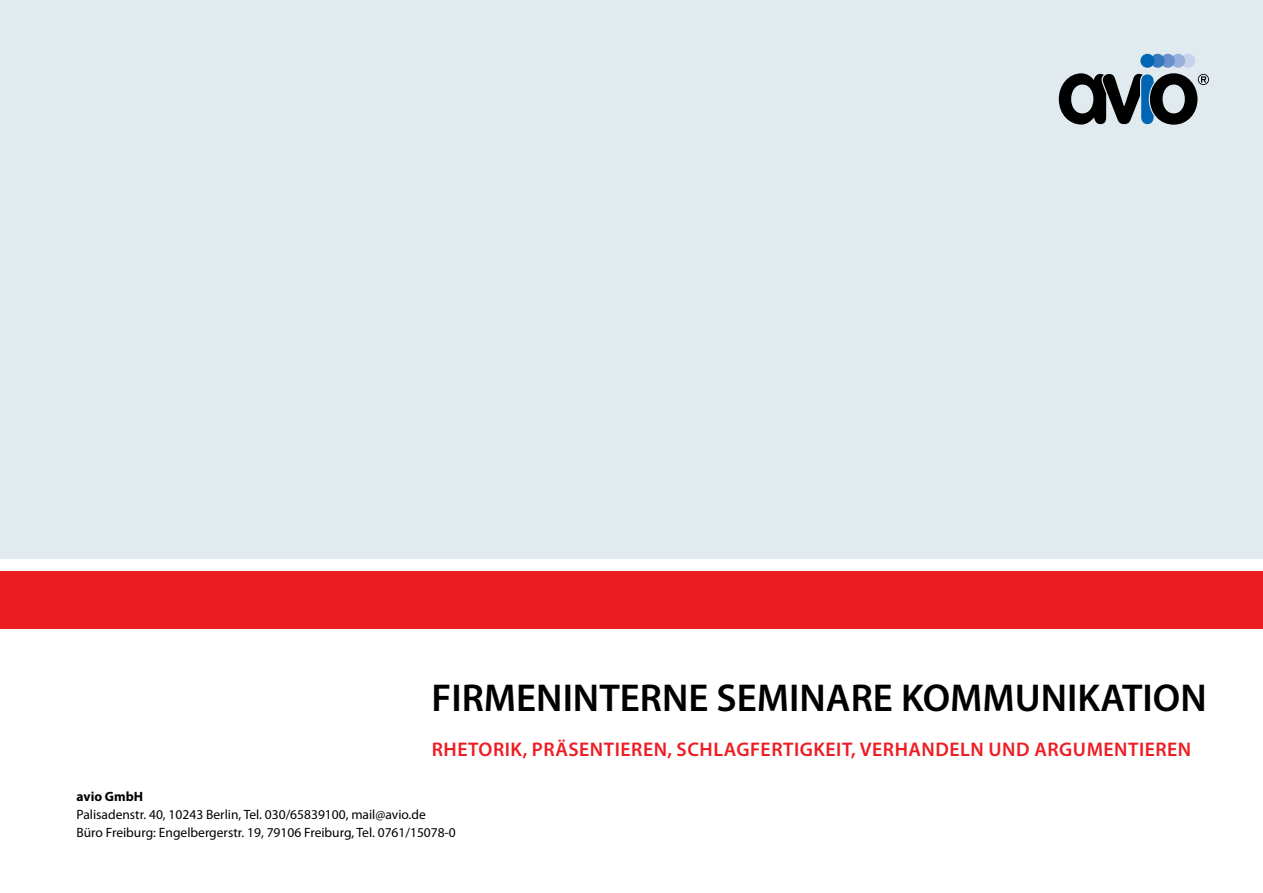
<style>
.page{position:relative;width:1263px;height:893px;background:#fff}
.page>*{position:absolute;margin:0;border:0;box-sizing:border-box;transform-origin:0 0}
.t1{font:600 39px "Myriad Pro";color:#000}
.t2{font:600 19.8px "Myriad Pro";letter-spacing:.025em;color:#ed1d24}
.t3{font:13.5px/18px "Myriad Pro";color:#000}
.t4{font:700 13.5px "Myriad Pro";color:#000}
</style>
<div class="page">
<div style="left:0;top:0;width:1263px;height:558px;background:#e0eaef"></div>
<div style="left:0;top:571px;width:1263px;height:57px;background:#ed1d24"></div>
<div style="left:1181px;top:54px;width:14px;height:14px;background:#c7d2ec;border-radius:50%"></div>
<div style="left:1171px;top:54px;width:14px;height:14px;background:#96afdb;border-radius:50%"></div>
<div style="left:1161px;top:54px;width:14px;height:14px;background:#6a91cb;border-radius:50%"></div>
<div style="left:1151px;top:54px;width:13px;height:14px;background:#3479be;border-radius:50%"></div>
<div style="left:1140px;top:54px;width:14px;height:14px;background:#0066b3;border-radius:50%"></div>
<svg style="left:1059px;top:73px;width:150px;height:52px"></svg>
<h1 class="t1" style="left:432px;top:673px;width:777px">FIRMENINTERNE SEMINARE KOMMUNIKATION</h1>
<h2 class="t2" style="left:432px;top:737px;width:761px">RHETORIK, PRÄSENTIEREN, SCHLAGFERTIGKEIT, VERHANDELN UND ARGUMENTIEREN</h2>
<p class="t4" style="left:77px;top:788px;width:68px">avio GmbH</p>
<p class="t3" style="left:77px;top:805px;width:381px">Palisadenstr. 40, 10243 Berlin, Tel. 030/65839100, mail@avio.de<br>Büro Freiburg: Engelbergerstr. 19, 79106 Freiburg, Tel. 0761/15078-0</p>
</div>
